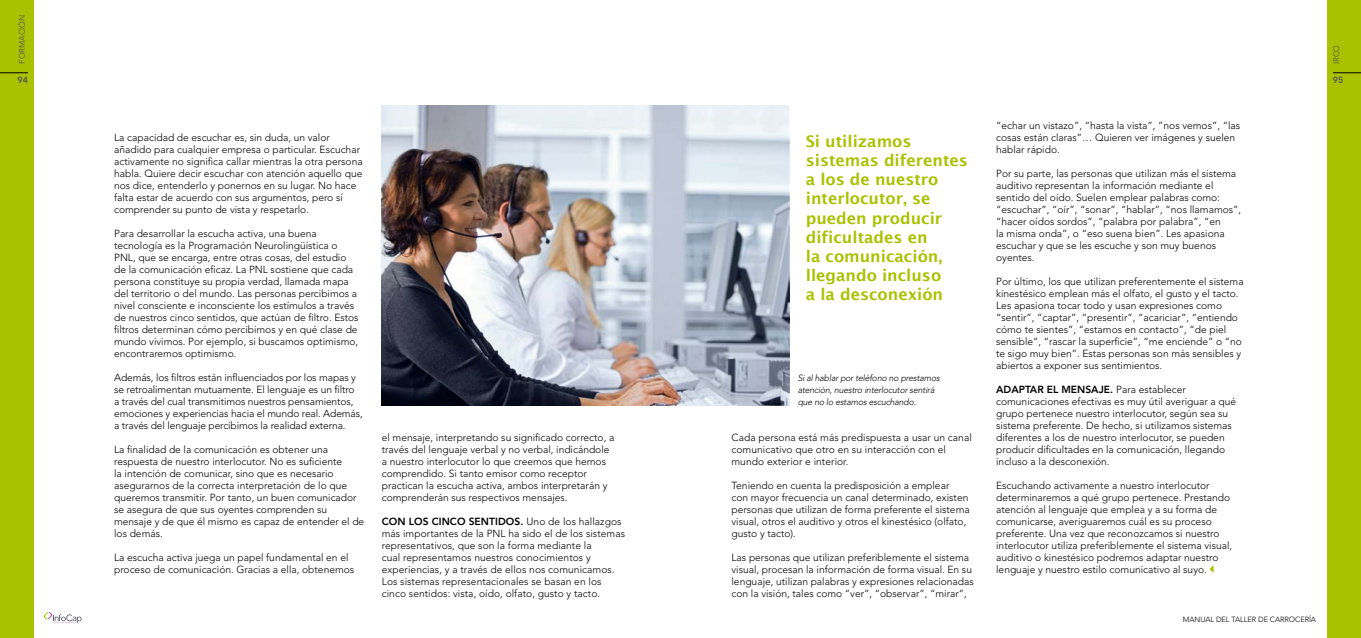
<style>
.page{position:relative;width:1361px;height:638px;background:#fff}
.page>*{position:absolute;margin:0;border:0;box-sizing:border-box;transform-origin:0 0}
.t1{font:600 16px/19.2px "Lucida Sans";color:#aac100}
.t2{font:300 10.2px/12px "Avenir";color:#000}
.t3{font:italic 300 9px/12px "Avenir";letter-spacing:-.02em;color:#000}
.t4{font:800 9px "Avenir";color:#58585a}
.t5{font:8px "Avenir";color:#58585a}
.t6{font:300 7.5px "Avenir";letter-spacing:-.01em;color:#000}
.s1{font-weight:800}
</style>
<div class="page">
<div style="left:0;top:0;width:34px;height:638px;background:#aac100"></div>
<svg style="left:0;top:73px;width:28px;height:1px"></svg>
<svg style="left:44px;top:612px;width:38px;height:12px"></svg>
<div style="left:1327px;top:0;width:34px;height:638px;background:#aac100"></div>
<svg style="left:1333px;top:73px;width:28px;height:1px"></svg>
<svg style="left:1209px;top:565px;width:4px;height:8px"></svg>
<img style="left:382px;top:106px;width:408px;height:299px">
<p class="t5" style="left:18px;top:64px;width:51px;rotate:-90deg">FORMACIóN</p>
<p class="t4" style="left:17px;top:74px;width:12px">94</p>
<p class="t2" style="left:114px;top:131px;width:250px">La capacidad de escuchar es, sin duda, un valor añadido para cualquier empresa o particular. Escuchar activamente no significa callar mientras la otra persona habla. Quiere decir escuchar con atención aquello que nos dice, entenderlo y ponernos en su lugar. No hace falta estar de acuerdo con sus argumentos, pero sí comprender su punto de vista y respetarlo.</p>
<p class="t2" style="left:114px;top:227px;width:246px">Para desarrollar la escucha activa, una buena tecnología es la Programación Neurolingüística o PNL, que se encarga, entre otras cosas, del estudio de la comunicación eficaz. La PNL sostiene que cada persona constituye su propia verdad, llamada mapa del territorio o del mundo. Las personas percibimos a nivel consciente e inconsciente los estímulos a través de nuestros cinco sentidos, que actúan de filtro. Estos filtros determinan cómo percibimos y en qué clase de mundo vivimos. Por ejemplo, si buscamos optimismo, encontraremos optimismo.</p>
<p class="t2" style="left:114px;top:371px;width:250px">Además, los filtros están influenciados por los mapas y se retroalimentan mutuamente. El lenguaje es un filtro<br>a través del cual transmitimos nuestros pensamientos, emociones y experiencias hacia el mundo real. Además, a través del lenguaje percibimos la realidad externa.</p>
<p class="t2" style="left:114px;top:443px;width:252px">La finalidad de la comunicación es obtener una respuesta de nuestro interlocutor. No es suficiente<br>la intención de comunicar, sino que es necesario asegurarnos de la correcta interpretación de lo que queremos transmitir. Por tanto, un buen comunicador se asegura de que sus oyentes comprenden su mensaje y de que él mismo es capaz de entender el de los demás.</p>
<p class="t2" style="left:114px;top:551px;width:242px">La escucha activa juega un papel fundamental en el proceso de comunicación. Gracias a ella, obtenemos</p>
<p class="t2" style="left:382px;top:431px;width:234px">el mensaje, interpretando su significado correcto, a través del lenguaje verbal y no verbal, indicándole a nuestro interlocutor lo que creemos que hemos comprendido. Si tanto emisor como receptor practican la escucha activa, ambos interpretarán y comprenderán sus respectivos mensajes.</p>
<p class="t2" style="left:382px;top:515px;width:245px"><span class="s1">CON LOS CINCO SENTIDOS.</span> Uno de los hallazgos más importantes de la PNL ha sido el de los sistemas representativos, que son la forma mediante la<br>cual representamos nuestros conocimientos y experiencias, y a través de ellos nos comunicamos.<br>Los sistemas representacionales se basan en los cinco sentidos: vista, oído, olfato, gusto y tacto.</p>
<h1 class="t1" style="left:806px;top:131px;width:164px">Si utilizamos sistemas diferentes a los de nuestro interlocutor, se pueden producir dificultades en<br>la comunicación, llegando incluso<br>a la desconexión</h1>
<p class="t3" style="left:797px;top:372px;width:144px">Si al hablar por teléfono no prestamos atención, nuestro interlocutor sentirá que no lo estamos escuchando.</p>
<p class="t2" style="left:731px;top:431px;width:242px">Cada persona está más predispuesta a usar un canal comunicativo que otro en su interacción con el mundo exterior e interior.</p>
<p class="t2" style="left:731px;top:479px;width:240px">Teniendo en cuenta la predisposición a emplear<br>con mayor frecuencia un canal determinado, existen personas que utilizan de forma preferente el sistema visual, otros el auditivo y otros el kinestésico (olfato, gusto y tacto).</p>
<p class="t2" style="left:731px;top:551px;width:244px">Las personas que utilizan preferiblemente el sistema visual, procesan la información de forma visual. En su lenguaje, utilizan palabras y expresiones relacionadas con la visión, tales como “ver”, “observar”, “mirar”,</p>
<p class="t2" style="left:996px;top:119px;width:245px">“echar un vistazo”, “hasta la vista”, ”nos vemos”, “las cosas están claras”… Quieren ver imágenes y suelen hablar rápido.</p>
<p class="t2" style="left:996px;top:167px;width:246px">Por su parte, las personas que utilizan más el sistema auditivo representan la información mediante el sentido del oído. Suelen emplear palabras como: “escuchar”, “oír”, “sonar”, ”hablar”, “nos llamamos”, “hacer oídos sordos”, “palabra por palabra”, “en<br>la misma onda”, o “eso suena bien”. Les apasiona escuchar y que se les escuche y son muy buenos oyentes.</p>
<p class="t2" style="left:996px;top:275px;width:249px">Por último, los que utilizan preferentemente el sistema kinestésico emplean más el olfato, el gusto y el tacto.<br>Les apasiona tocar todo y usan expresiones como “sentir”, “captar”, “presentir”, “acariciar”, “entiendo cómo te sientes”, “estamos en contacto”, “de piel sensible”, “rascar la superficie”, “me enciende” o “no te sigo muy bien”. Estas personas son más sensibles y abiertos a exponer sus sentimientos.</p>
<p class="t2" style="left:996px;top:383px;width:242px"><span class="s1">ADAPTAR EL MENSAJE.</span> Para establecer comunicaciones efectivas es muy útil averiguar a qué grupo pertenece nuestro interlocutor, según sea su sistema preferente. De hecho, si utilizamos sistemas diferentes a los de nuestro interlocutor, se pueden producir dificultades en la comunicación, llegando incluso a la desconexión.</p>
<p class="t2" style="left:996px;top:479px;width:237px">Escuchando activamente a nuestro interlocutor determinaremos a qué grupo pertenece. Prestando atención al lenguaje que emplea y a su forma de comunicarse, averiguaremos cuál es su proceso preferente. Una vez que reconozcamos si nuestro interlocutor utiliza preferiblemente el sistema visual, auditivo o kinestésico podremos adaptar nuestro lenguaje y nuestro estilo comunicativo al suyo.</p>
<p class="t6" style="left:1183px;top:615px;width:135px">MANUAL DEL TALLER DE CARROCERÍA</p>
<p class="t5" style="left:1331px;top:64px;width:20px;rotate:-90deg">IRCO</p>
<p class="t4" style="left:1333px;top:74px;width:12px">95</p>
</div>
